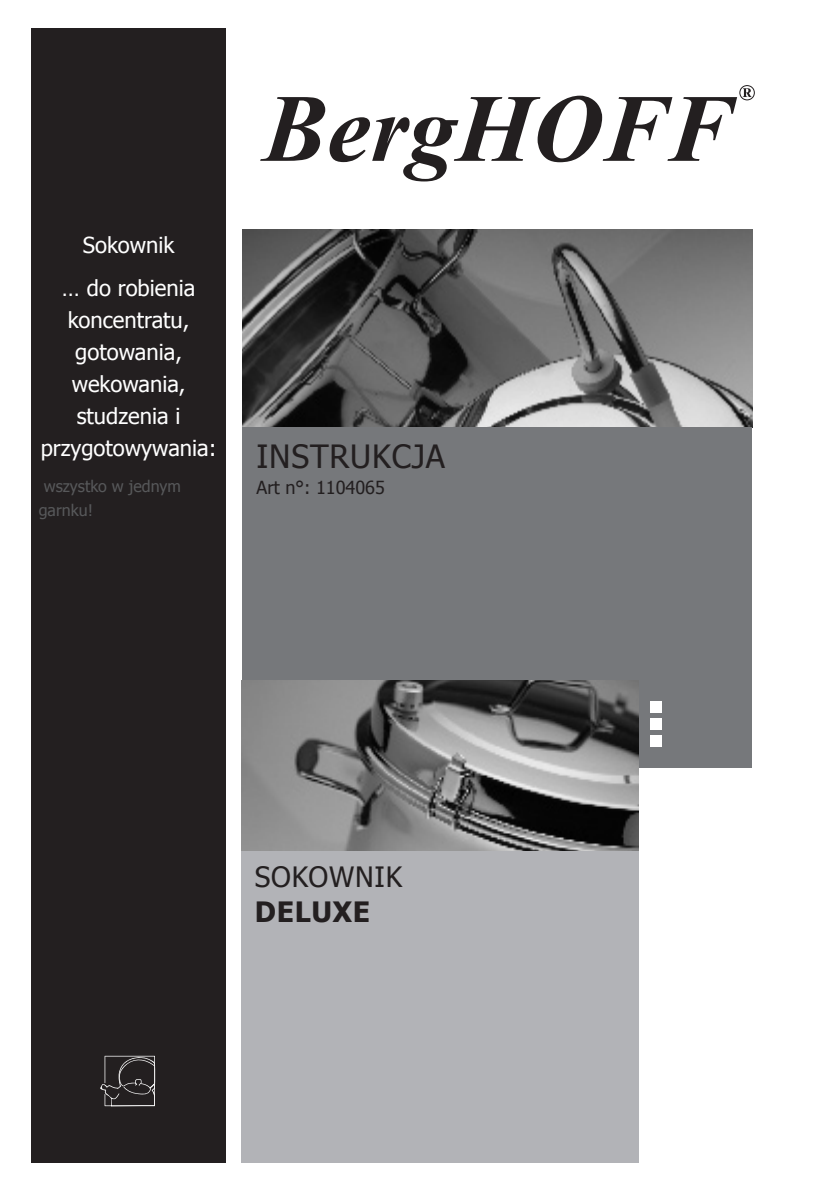
<style>
.page{position:relative;width:840px;height:1191px;background:#fff}
.page>*{position:absolute;margin:0;border:0;box-sizing:border-box;transform-origin:0 0}
._03__CHAPTER{font:32px "Tahoma";letter-spacing:.025em;color:#231f20}
._03__CHAPTER-2{font:28px "Tahoma";letter-spacing:.025em;color:#231f20}
._03__CHAPTER-3{font:700 28px "Tahoma";letter-spacing:.025em;color:#231f20}
._01__Intro{font:22px/32px "Tahoma";color:#fff;text-align:center}
._02__Art_Nr{font:18px "Tahoma";color:#231f20}
.Text{font:16px/24px "Tahoma";color:#57585a}
</style>
<div class="page">
<img style="left:242px;top:229px;width:509px;height:198px">
<div style="left:241px;top:427px;width:510px;height:341px;background:#76787b"></div>
<div style="left:31px;top:28px;width:195px;height:1134px;background:#231f20"></div>
<img style="left:241px;top:680px;width:397px;height:170px">
<div style="left:241px;top:850px;width:397px;height:312px;background:#b2b3b7"></div>
<svg style="left:100px;top:1055px;width:56px;height:51px"></svg>
<div style="left:649px;top:735px;width:11px;height:11px;background:#fff"></div>
<div style="left:649px;top:718px;width:11px;height:11px;background:#fff"></div>
<div style="left:649px;top:701px;width:11px;height:11px;background:#fff"></div>
<svg style="left:260px;top:85px;width:494px;height:96px"></svg>
<p class="_01__Intro" style="left:83px;top:228px;width:94px">Sokownik</p>
<p class="_01__Intro" style="left:41px;top:271px;width:177px">… do robienia koncentratu, gotowania, wekowania, studzenia i przygotowywania:</p>
<p class="Text" style="left:39px;top:473px;width:143px;text-indent:5px">wszystko w jednym garnku!</p>
<p class="_03__CHAPTER" style="left:256px;top:435px;width:187px">Instrukcja</p>
<p class="_02__Art_Nr" style="left:256px;top:475px;width:130px">Art n°: 1104065</p>
<p class="_03__CHAPTER-2" style="left:255px;top:857px;width:149px">Sokownik</p>
<p class="_03__CHAPTER-3" style="left:255px;top:892px;width:117px">DELUXE</p>
</div>
